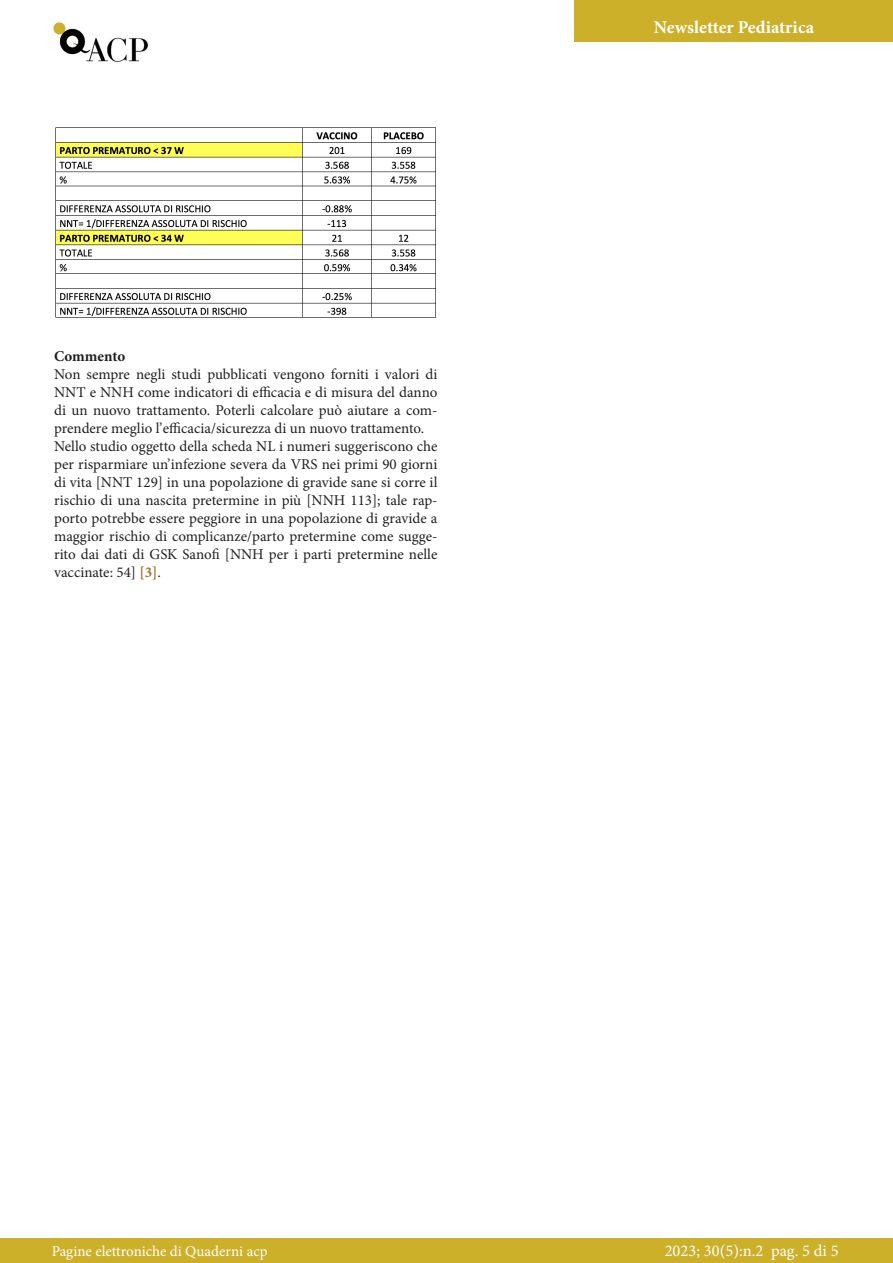
<style>
.page{position:relative;width:893px;height:1263px;background:#fff}
.page>*{position:absolute;margin:0;border:0;box-sizing:border-box;transform-origin:0 0}
.t1{font:700 18px "Minion Pro";color:#fff}
.t2{font:16.5px "Minion Pro";color:#fff}
.t3{font:15px/18px "Minion Pro";color:#231f20;text-align:justify}
.t4{font:15px "Minion Pro";color:#fff}
.t5{font:700 15px "Minion Pro";letter-spacing:-.005em;color:#231f20}
.s1{font-weight:700;color:#9c7224}
</style>
<div class="page">
<div style="left:575px;top:0;width:318px;height:41px;background:#cdb02a"></div>
<img style="left:53px;top:22px;width:96px;height:40px">
<div style="left:0;top:1239px;width:893px;height:24px;background:#cdb02a"></div>
<img style="left:55px;top:127px;width:381px;height:191px">
<p class="t5" style="left:54px;top:345px;width:73px">Commento</p>
<p class="t3" style="left:54px;top:365px;width:385px">Non sempre negli studi pubblicati vengono forniti i valori di NNT e NNH come indicatori di efficacia e di misura del danno di un nuovo trattamento. Poterli calcolare può aiutare a com&shy;prendere meglio l’efficacia/sicurezza di un nuovo trattamento.</p>
<p class="t3" style="left:54px;top:437px;width:385px">Nello studio oggetto della scheda NL i numeri suggeriscono che per risparmiare un’infezione severa da VRS nei primi 90 giorni di vita [NNT 129] in una popolazione di gravide sane si corre il rischio di una nascita pretermine in più [NNH 113]; tale rap&shy;porto potrebbe essere peggiore in una popolazione di gravide a maggior rischio di complicanze/parto pretermine come sugge&shy;rito dai dati di GSK Sanofi [NNH per i parti pretermine nelle vaccinate: 54] <span class="s1">[3]</span>.</p>
<p class="t1" style="left:654px;top:15px;width:162px">Newsletter Pediatrica</p>
<p class="t4" style="left:52px;top:1241px;width:217px">Pagine elettroniche di Quaderni acp</p>
<p class="t2" style="left:665px;top:1239px;width:175px">2023; 30(5):n.2 pag. 5 di 5</p>
</div>
